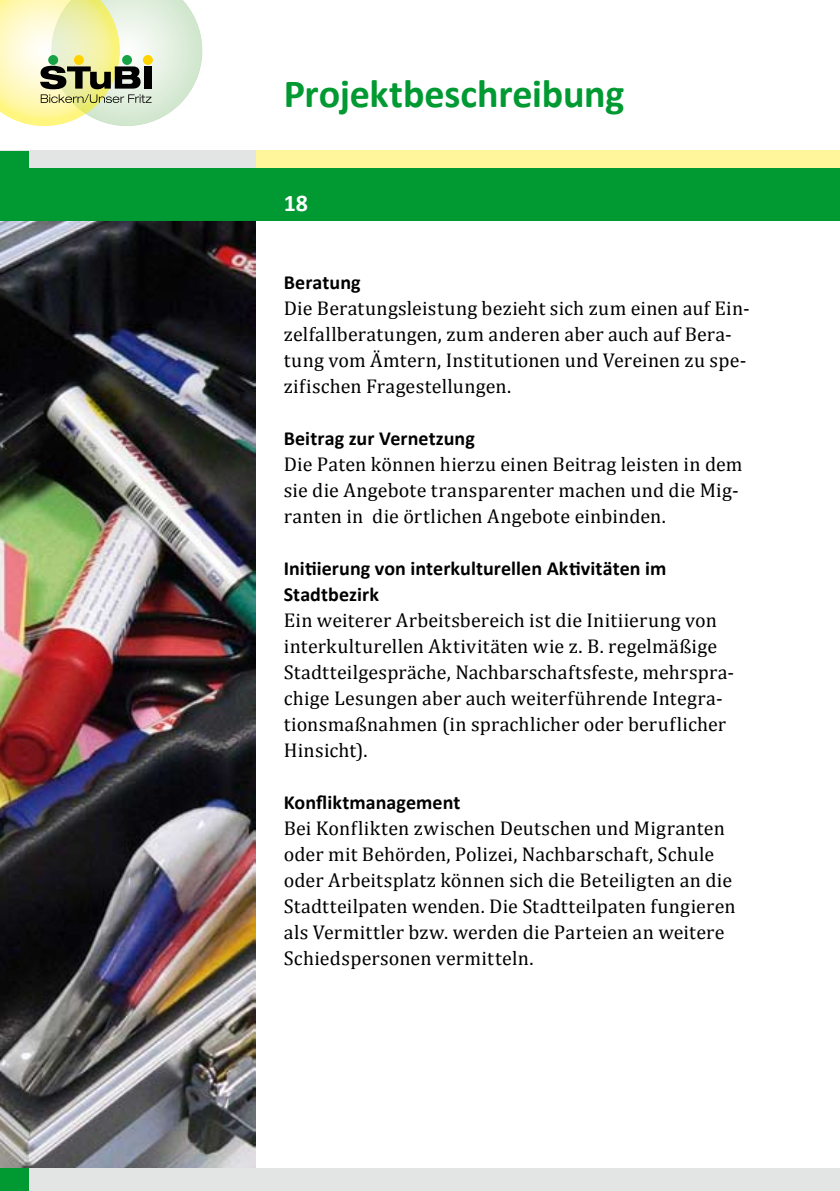
<style>
.page{position:relative;width:840px;height:1191px;background:#fff}
.page>*{position:absolute;margin:0;border:0;box-sizing:border-box;transform-origin:0 0}
.t1{font:700 40px "Calibri";letter-spacing:-.005em;color:#009932}
.t2{font:700 24px "Calibri";color:#fff}
.t3{font:20px/26px "Cambria";letter-spacing:.01em;color:#000}
.t4{font:700 20px/26px "Calibri";letter-spacing:.005em;color:#000}
</style>
<div class="page">
<img style="left:0;top:221px;width:255px;height:947px">
<div style="left:0;top:151px;width:839px;height:17px;background:#fff59a"></div>
<div style="left:0;top:151px;width:255px;height:17px;background:#e3e4e4"></div>
<div style="left:0;top:1168px;width:839px;height:23px;background:#e3e4e4"></div>
<div style="left:0;top:1168px;width:28px;height:23px;background:#009932"></div>
<div style="left:0;top:168px;width:839px;height:53px;background:#009932"></div>
<div style="left:0;top:151px;width:28px;height:40px;background:#009932"></div>
<svg style="left:0;top:0;width:202px;height:126px;background:#dee2bc"></svg>
<div style="left:48px;top:55px;width:10px;height:10px;background:#17a345;border-radius:50%"></div>
<div style="left:74px;top:55px;width:10px;height:10px;background:#ffd300;border-radius:50%"></div>
<div style="left:122px;top:55px;width:10px;height:10px;background:#17a345;border-radius:50%"></div>
<div style="left:143px;top:55px;width:10px;height:10px;background:#ffd300;border-radius:50%"></div>
<svg style="left:839px;top:151px;width:1px;height:17px"></svg>
<svg style="left:839px;top:1168px;width:1px;height:23px"></svg>
<hr style="left:839px;top:168px;width:1px;height:53px;background:#009932">
<h1 class="t1" style="left:283px;top:69px;width:342px">Projektbeschreibung</h1>
<p class="t2" style="left:283px;top:188px;width:26px">18</p>
<p class="t4" style="left:283px;top:268px;width:78px">Beratung</p>
<p class="t3" style="left:283px;top:295px;width:467px">Die Beratungsleistung bezieht sich zum einen auf Ein&shy;zelfallberatungen, zum anderen aber auch auf Bera&shy;tung vom Ämtern, Institutionen und Vereinen zu spe&shy;zifischen Fragestellungen.</p>
<p class="t4" style="left:283px;top:424px;width:192px">Beitrag zur Vernetzung</p>
<p class="t3" style="left:283px;top:451px;width:460px">Die Paten können hierzu einen Beitrag leisten in dem sie die Angebote transparenter machen und die Mig&shy;ranten in die örtlichen Angebote einbinden.</p>
<p class="t4" style="left:283px;top:554px;width:384px">Initiierung von interkulturellen Aktivitäten im<br>Stadtbezirk</p>
<p class="t3" style="left:283px;top:607px;width:451px">Ein weiterer Arbeitsbereich ist die Initiierung von interkulturellen Aktivitäten wie z. B. regelmäßige Stadtteilgespräche, Nachbarschaftsfeste, mehrspra&shy;chige Lesungen aber auch weiterführende Integra&shy;tionsmaßnahmen (in sprachlicher oder beruflicher Hinsicht).</p>
<p class="t4" style="left:283px;top:788px;width:178px">Konfliktmanagement</p>
<p class="t3" style="left:283px;top:815px;width:453px">Bei Konflikten zwischen Deutschen und Migranten oder mit Behörden, Polizei, Nachbarschaft, Schule oder Arbeitsplatz können sich die Beteiligten an die Stadtteilpaten wenden. Die Stadtteilpaten fungieren als Vermittler bzw. werden die Parteien an weitere Schiedspersonen vermitteln.</p>
</div>
